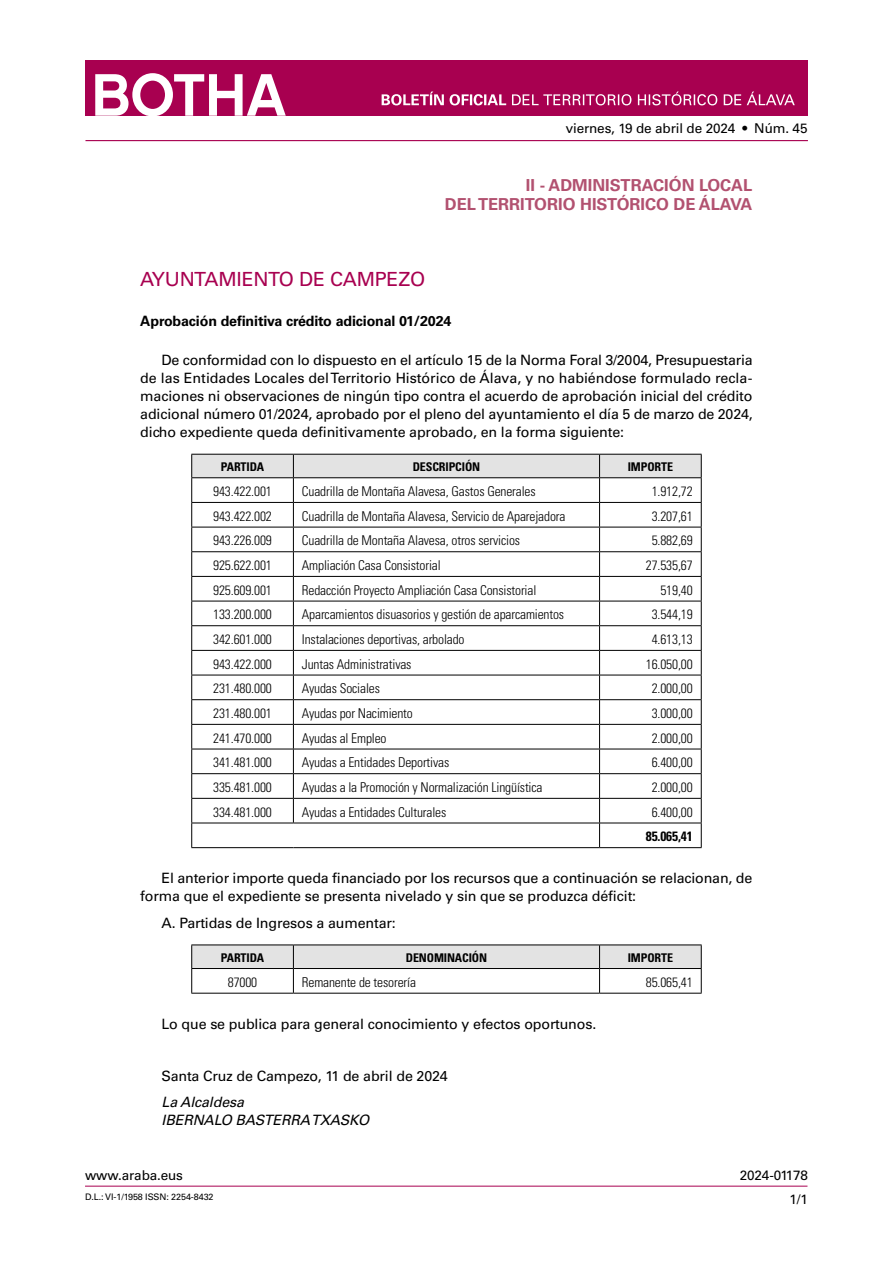
<style>
.page{position:relative;width:893px;height:1263px;background:#fff}
.page>*{position:absolute;margin:0;border:0;box-sizing:border-box;transform-origin:0 0}
._1_1_ANUNCIANTE_un_n{font:19.5px "Univers LT Std";letter-spacing:-.01em;color:#a80050}
._0_SECCION_II{font:700 16.5px/19.8px "Univers LT Std";color:#b25170;text-align:right}
.FIRMA_lugar_3_nivele{font:14.25px/18px "Univers LT Std";letter-spacing:-.01em;color:#000;text-align:justify}
._2_SUMARIO{font:700 14.25px "Univers LT Std";letter-spacing:-.01em;color:#000}
.FIRMA_nombre{font:italic 14.25px "Univers LT Std";letter-spacing:-.01em;color:#000}
.FIRMA_cargo{font:italic 14.25px "Univers LT Std";letter-spacing:-.01em;color:#000}
.CUERPO_TABLA_9_IZDA{font:300 condensed 13.5px "Univers LT Std";letter-spacing:-.01em;color:#000}
.CUERPO_TABLA_9_DCHA{font:300 condensed 13.5px "Univers LT Std";letter-spacing:-.01em;color:#000}
.t1{font:13.5px "Univers LT Std";letter-spacing:-.01em;color:#000}
.CUERPO_TABLA_9_DCHA-2{font:700 condensed 13.5px "Univers LT Std";letter-spacing:-.01em;color:#000}
.CABECERA_TABLA_8_CEN{font:700 condensed 12px "Univers LT Std";letter-spacing:-.01em;color:#000}
.t2{font:9px "Univers LT Std";letter-spacing:-.01em;color:#000}
</style>
<div class="page">
<hr style="left:85px;top:1186px;width:722px;height:1px;background:#a80050">
<div style="left:85px;top:60px;width:723px;height:55px;background:#a80050"></div>
<svg style="left:95px;top:73px;width:191px;height:43px"></svg>
<hr style="left:85px;top:140px;width:723px;height:1px;background:#a80050">
<svg style="left:382px;top:92px;width:413px;height:13px"></svg>
<svg style="left:191px;top:454px;width:511px;height:393px"></svg>
<hr style="left:191px;top:847px;width:102px;height:1px;background:#000">
<hr style="left:293px;top:847px;width:307px;height:1px;background:#000">
<hr style="left:600px;top:847px;width:102px;height:1px;background:#000">
<hr style="left:191px;top:944px;width:102px;height:1px;background:#000">
<hr style="left:293px;top:944px;width:307px;height:1px;background:#000">
<hr style="left:600px;top:944px;width:102px;height:1px;background:#000">
<svg style="left:191px;top:945px;width:511px;height:48px"></svg>
<hr style="left:191px;top:993px;width:102px;height:1px;background:#000">
<hr style="left:293px;top:993px;width:307px;height:1px;background:#000">
<hr style="left:600px;top:993px;width:102px;height:1px;background:#000">
<p class="t1" style="left:566px;top:121px;width:243px">viernes, 19 de abril de 2024 • Núm. 45</p>
<p class="_0_SECCION_II" style="left:445px;top:175px;width:309px">II - ADMINISTRACIÓN LOCAL<br>DEL TERRITORIO HISTÓRICO DE ÁLAVA</p>
<p class="_1_1_ANUNCIANTE_un_n" style="left:140px;top:268px;width:286px">AYUNTAMIENTO DE CAMPEZO</p>
<p class="_2_SUMARIO" style="left:140px;top:312px;width:313px">Aprobación definitiva crédito adicional 01/2024</p>
<p class="FIRMA_lugar_3_nivele" style="left:140px;top:351px;width:614px;text-indent:21px">De conformidad con lo dispuesto en el artículo 15 de la Norma Foral 3/2004, Presupuestaria de las Entidades Locales del Territorio Histórico de Álava, y no habiéndose formulado recla&shy;maciones ni observaciones de ningún tipo contra el acuerdo de aprobación inicial del crédito adicional número 01/2024, aprobado por el pleno del ayuntamiento el día 5 de marzo de 2024, dicho expediente queda definitivamente aprobado, en la forma siguiente:</p>
<p class="CABECERA_TABLA_8_CEN" style="left:221px;top:460px;width:45px">PARTIDA</p>
<p class="CABECERA_TABLA_8_CEN" style="left:413px;top:460px;width:69px">DESCRIPCIÓN</p>
<p class="CABECERA_TABLA_8_CEN" style="left:628px;top:460px;width:47px">IMPORTE</p>
<p class="CUERPO_TABLA_9_IZDA" style="left:213px;top:483px;width:60px">943.422.001</p>
<p class="CUERPO_TABLA_9_IZDA" style="left:302px;top:483px;width:235px">Cuadrilla de Montaña Alavesa, Gastos Generales</p>
<p class="CUERPO_TABLA_9_DCHA" style="left:652px;top:483px;width:43px">1.912,72</p>
<p class="CUERPO_TABLA_9_IZDA" style="left:213px;top:508px;width:60px">943.422.002</p>
<p class="CUERPO_TABLA_9_IZDA" style="left:302px;top:508px;width:265px">Cuadrilla de Montaña Alavesa, Servicio de Aparejadora</p>
<p class="CUERPO_TABLA_9_DCHA" style="left:652px;top:508px;width:43px">3.207,61</p>
<p class="CUERPO_TABLA_9_IZDA" style="left:213px;top:532px;width:60px">943.226.009</p>
<p class="CUERPO_TABLA_9_IZDA" style="left:302px;top:532px;width:220px">Cuadrilla de Montaña Alavesa, otros servicios</p>
<p class="CUERPO_TABLA_9_DCHA" style="left:652px;top:532px;width:43px">5.882,69</p>
<p class="CUERPO_TABLA_9_IZDA" style="left:213px;top:557px;width:60px">925.622.001</p>
<p class="CUERPO_TABLA_9_IZDA" style="left:302px;top:557px;width:140px">Ampliación Casa Consistorial</p>
<p class="CUERPO_TABLA_9_DCHA" style="left:646px;top:557px;width:48px">27.535,67</p>
<p class="CUERPO_TABLA_9_IZDA" style="left:213px;top:582px;width:60px">925.609.001</p>
<p class="CUERPO_TABLA_9_IZDA" style="left:302px;top:582px;width:236px">Redacción Proyecto Ampliación Casa Consistorial</p>
<p class="CUERPO_TABLA_9_DCHA" style="left:660px;top:582px;width:34px">519,40</p>
<p class="CUERPO_TABLA_9_IZDA" style="left:213px;top:606px;width:60px">133.200.000</p>
<p class="CUERPO_TABLA_9_IZDA" style="left:302px;top:606px;width:264px">Aparcamientos disuasorios y gestión de aparcamientos</p>
<p class="CUERPO_TABLA_9_DCHA" style="left:652px;top:606px;width:43px">3.544,19</p>
<p class="CUERPO_TABLA_9_IZDA" style="left:213px;top:631px;width:60px">342.601.000</p>
<p class="CUERPO_TABLA_9_IZDA" style="left:302px;top:631px;width:164px">Instalaciones deportivas, arbolado</p>
<p class="CUERPO_TABLA_9_DCHA" style="left:652px;top:631px;width:43px">4.613,13</p>
<p class="CUERPO_TABLA_9_IZDA" style="left:213px;top:656px;width:60px">943.422.000</p>
<p class="CUERPO_TABLA_9_IZDA" style="left:302px;top:656px;width:111px">Juntas Administrativas</p>
<p class="CUERPO_TABLA_9_DCHA" style="left:646px;top:656px;width:48px">16.050,00</p>
<p class="CUERPO_TABLA_9_IZDA" style="left:213px;top:680px;width:60px">231.480.000</p>
<p class="CUERPO_TABLA_9_IZDA" style="left:302px;top:680px;width:80px">Ayudas Sociales</p>
<p class="CUERPO_TABLA_9_DCHA" style="left:652px;top:680px;width:43px">2.000,00</p>
<p class="CUERPO_TABLA_9_IZDA" style="left:213px;top:705px;width:60px">231.480.001</p>
<p class="CUERPO_TABLA_9_IZDA" style="left:302px;top:705px;width:113px">Ayudas por Nacimiento</p>
<p class="CUERPO_TABLA_9_DCHA" style="left:652px;top:705px;width:43px">3.000,00</p>
<p class="CUERPO_TABLA_9_IZDA" style="left:213px;top:730px;width:60px">241.470.000</p>
<p class="CUERPO_TABLA_9_IZDA" style="left:302px;top:730px;width:86px">Ayudas al Empleo</p>
<p class="CUERPO_TABLA_9_DCHA" style="left:652px;top:730px;width:43px">2.000,00</p>
<p class="CUERPO_TABLA_9_IZDA" style="left:213px;top:754px;width:60px">341.481.000</p>
<p class="CUERPO_TABLA_9_IZDA" style="left:302px;top:754px;width:149px">Ayudas a Entidades Deportivas</p>
<p class="CUERPO_TABLA_9_DCHA" style="left:652px;top:754px;width:43px">6.400,00</p>
<p class="CUERPO_TABLA_9_IZDA" style="left:213px;top:779px;width:60px">335.481.000</p>
<p class="CUERPO_TABLA_9_IZDA" style="left:302px;top:779px;width:242px">Ayudas a la Promoción y Normalización Lingüística</p>
<p class="CUERPO_TABLA_9_DCHA" style="left:652px;top:779px;width:43px">2.000,00</p>
<p class="CUERPO_TABLA_9_IZDA" style="left:213px;top:804px;width:60px">334.481.000</p>
<p class="CUERPO_TABLA_9_IZDA" style="left:302px;top:804px;width:146px">Ayudas a Entidades Culturales</p>
<p class="CUERPO_TABLA_9_DCHA" style="left:652px;top:804px;width:43px">6.400,00</p>
<p class="CUERPO_TABLA_9_DCHA-2" style="left:646px;top:828px;width:48px">85.065,41</p>
<p class="FIRMA_lugar_3_nivele" style="left:140px;top:869px;width:614px;text-indent:21px">El anterior importe queda financiado por los recursos que a continuación se relacionan, de forma que el expediente se presenta nivelado y sin que se produzca déficit:</p>
<p class="FIRMA_lugar_3_nivele" style="left:162px;top:913px;width:236px">A. Partidas de Ingresos a aumentar:</p>
<p class="CABECERA_TABLA_8_CEN" style="left:221px;top:950px;width:45px">PARTIDA</p>
<p class="CABECERA_TABLA_8_CEN" style="left:406px;top:950px;width:83px">DENOMINACIÓN</p>
<p class="CABECERA_TABLA_8_CEN" style="left:628px;top:950px;width:47px">IMPORTE</p>
<p class="CUERPO_TABLA_9_IZDA" style="left:228px;top:974px;width:31px">87000</p>
<p class="CUERPO_TABLA_9_IZDA" style="left:302px;top:974px;width:116px">Remanente de tesorería</p>
<p class="CUERPO_TABLA_9_DCHA" style="left:646px;top:974px;width:48px">85.065,41</p>
<p class="FIRMA_lugar_3_nivele" style="left:162px;top:1014px;width:436px">Lo que se publica para general conocimiento y efectos oportunos.</p>
<p class="FIRMA_lugar_3_nivele" style="left:162px;top:1066px;width:288px">Santa Cruz de Campezo, 11 de abril de 2024</p>
<p class="FIRMA_cargo" style="left:162px;top:1093px;width:84px">La Alcaldesa</p>
<p class="FIRMA_nombre" style="left:162px;top:1111px;width:209px">IBERNALO BASTERRA TXASKO</p>
<p class="t1" style="left:85px;top:1167px;width:99px">www.araba.eus</p>
<p class="t2" style="left:85px;top:1192px;width:130px">D.L.: VI-1/1958 ISSN: 2254-8432</p>
<p class="t1" style="left:740px;top:1167px;width:70px">2024-01178</p>
<p class="t1" style="left:789px;top:1191px;width:20px">1/1</p>
</div>
